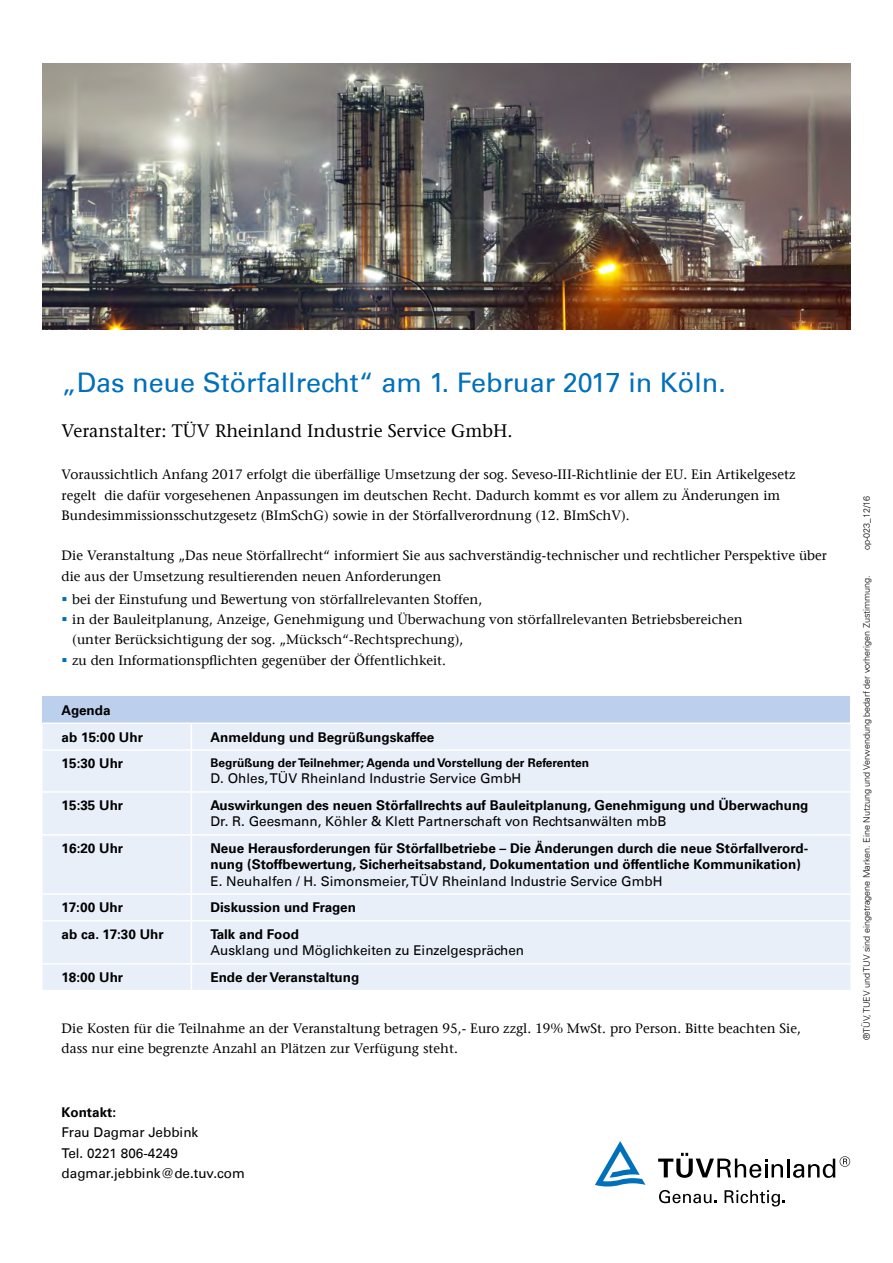
<style>
.page{position:relative;width:893px;height:1263px;background:#fff}
.page>*{position:absolute;margin:0;border:0;box-sizing:border-box;transform-origin:0 0}
.t1{font:27px "Univers 55 Roman";color:#0070ba}
.Zwischentitel{font:18px "Stone Serif";color:#000}
.Fließtext{font:13.5px/20.2px "Stone Serif";color:#000}
.Tabelle_fett{font:700 13.5px/16.2px "Univers LT";color:#000}
.Tabelle{font:13.5px "Univers LT";color:#000}
.Kontakt{font:13.5px "Univers LT";color:#000}
.Überschrift_Fließtex{font:700 13.5px "Univers LT";color:#000}
.Fließtext-2{font:700 13.5px "Univers LT";color:#000}
.Fließtext-3{font:700 12px "Univers LT";color:#000}
.Copyright{font:300 9px "Univers LT";color:#000}
</style>
<div class="page">
<img style="left:43px;top:64px;width:807px;height:266px">
<svg style="left:659px;top:1190px;width:58px;height:13px"></svg>
<svg style="left:725px;top:1190px;width:60px;height:16px"></svg>
<svg style="left:658px;top:1153px;width:125px;height:25px"></svg>
<hr style="left:787px;top:1158px;width:3px;height:19px;background:#000">
<svg style="left:793px;top:1156px;width:57px;height:22px"></svg>
<svg style="left:595px;top:1141px;width:50px;height:45px"></svg>
<div style="left:43px;top:696px;width:807px;height:27px;background:#bcd0ed"></div>
<div style="left:43px;top:724px;width:807px;height:266px;background:#e9eff9"></div>
<hr style="left:43px;top:834px;width:148px;height:2px;background:#fff">
<hr style="left:191px;top:834px;width:659px;height:2px;background:#fff">
<hr style="left:43px;top:893px;width:148px;height:2px;background:#fff">
<hr style="left:191px;top:893px;width:659px;height:2px;background:#fff">
<hr style="left:43px;top:920px;width:148px;height:1px;background:#fff">
<hr style="left:191px;top:920px;width:659px;height:1px;background:#fff">
<hr style="left:43px;top:963px;width:148px;height:1px;background:#fff">
<hr style="left:191px;top:963px;width:659px;height:1px;background:#fff">
<svg style="left:191px;top:724px;width:1px;height:25px"></svg>
<hr style="left:43px;top:749px;width:148px;height:2px;background:#fff">
<hr style="left:191px;top:749px;width:659px;height:2px;background:#fff">
<hr style="left:191px;top:751px;width:1px;height:40px;background:#fff">
<hr style="left:43px;top:791px;width:148px;height:2px;background:#fff">
<hr style="left:191px;top:791px;width:659px;height:2px;background:#fff">
<hr style="left:191px;top:793px;width:1px;height:41px;background:#fff">
<hr style="left:191px;top:836px;width:1px;height:57px;background:#fff">
<svg style="left:191px;top:895px;width:1px;height:25px"></svg>
<hr style="left:191px;top:921px;width:1px;height:42px;background:#fff">
<svg style="left:191px;top:964px;width:1px;height:26px"></svg>
<hr style="left:43px;top:722px;width:148px;height:2px;background:#fff">
<hr style="left:191px;top:722px;width:659px;height:2px;background:#fff">
<p class="t1" style="left:62px;top:367px;width:666px">„Das neue Störfallrecht“ am 1. Februar 2017 in Köln.</p>
<p class="Zwischentitel" style="left:61px;top:420px;width:453px">Veranstalter: TÜV Rheinland Industrie Service GmbH.</p>
<p class="Fließtext" style="left:62px;top:464px;width:735px">Voraussichtlich Anfang 2017 erfolgt die überfällige Umsetzung der sog. Seveso-III-Richtlinie der EU. Ein Artikelgesetz regelt die dafür vorgesehenen Anpassungen im deutschen Recht. Dadurch kommt es vor allem zu Änderungen im<br>Bundesimmissionsschutzgesetz (BImSchG) sowie in der Störfallverordnung (12. BImSchV).</p>
<p class="Fließtext" style="left:62px;top:545px;width:767px">Die Veranstaltung „Das neue Störfallrecht“ informiert Sie aus sachverständig-technischer und rechtlicher Perspektive über die aus der Umsetzung resultierenden neuen Anforderungen</p>
<p class="Fließtext" style="left:72px;top:589px;width:411px">bei der Einstufung und Bewertung von störfallrelevanten Stoffen,</p>
<p class="Fließtext" style="left:72px;top:609px;width:672px">in der Bauleitplanung, Anzeige, Genehmigung und Überwachung von störfallrelevanten Betriebsbereichen (unter Berücksichtigung der sog. „Mücksch“-Rechtsprechung),</p>
<p class="Fließtext" style="left:72px;top:650px;width:375px">zu den Informationspflichten gegenüber der Öffentlichkeit.</p>
<p class="Fließtext-2" style="left:62px;top:702px;width:50px">Agenda</p>
<p class="Tabelle_fett" style="left:62px;top:729px;width:83px">ab 15:00 Uhr</p>
<p class="Tabelle_fett" style="left:210px;top:729px;width:225px">Anmeldung und Begrüßungskaffee</p>
<p class="Tabelle_fett" style="left:62px;top:755px;width:63px">15:30 Uhr</p>
<p class="Fließtext-3" style="left:210px;top:756px;width:380px">Begrüßung der Teilnehmer; Agenda und Vorstellung der Referenten</p>
<p class="Tabelle" style="left:210px;top:771px;width:312px">D. Ohles, TÜV Rheinland Industrie Service GmbH</p>
<p class="Tabelle_fett" style="left:62px;top:797px;width:63px">15:35 Uhr</p>
<p class="Tabelle_fett" style="left:210px;top:797px;width:600px">Auswirkungen des neuen Störfallrechts auf Bauleitplanung, Genehmigung und Überwachung</p>
<p class="Tabelle" style="left:210px;top:814px;width:457px">Dr. R. Geesmann, Köhler &amp; Klett Partnerschaft von Rechtsanwälten mbB</p>
<p class="Tabelle_fett" style="left:62px;top:840px;width:63px">16:20 Uhr</p>
<p class="Tabelle_fett" style="left:210px;top:840px;width:599px">Neue Herausforderungen für Störfallbetriebe – Die Änderungen durch die neue Störfallverord&shy;nung (Stoffbewertung, Sicherheitsabstand, Dokumentation und öffentliche Kommunikation)</p>
<p class="Tabelle" style="left:210px;top:873px;width:453px">E. Neuhalfen / H. Simonsmeier, TÜV Rheinland Industrie Service GmbH</p>
<p class="Tabelle_fett" style="left:62px;top:900px;width:63px">17:00 Uhr</p>
<p class="Tabelle_fett" style="left:210px;top:900px;width:147px">Diskussion und Fragen</p>
<p class="Tabelle_fett" style="left:62px;top:926px;width:104px">ab ca. 17:30 Uhr</p>
<p class="Tabelle_fett" style="left:210px;top:926px;width:90px">Talk and Food</p>
<p class="Tabelle" style="left:210px;top:942px;width:315px">Ausklang und Möglichkeiten zu Einzelgesprächen</p>
<p class="Tabelle_fett" style="left:62px;top:969px;width:63px">18:00 Uhr</p>
<p class="Tabelle_fett" style="left:210px;top:969px;width:150px">Ende der Veranstaltung</p>
<p class="Fließtext" style="left:62px;top:1018px;width:741px">Die Kosten für die Teilnahme an der Veranstaltung betragen 95,- Euro zzgl. 19% MwSt. pro Person. Bitte beachten Sie, dass nur eine begrenzte Anzahl an Plätzen zur Verfügung steht.</p>
<p class="Überschrift_Fließtex" style="left:62px;top:1104px;width:56px">Kontakt:</p>
<p class="Kontakt" style="left:62px;top:1125px;width:138px">Frau Dagmar Jebbink</p>
<p class="Kontakt" style="left:62px;top:1145px;width:118px">Tel. 0221 806-4249</p>
<p class="Kontakt" style="left:62px;top:1165px;width:185px">dagmar.jebbink@de.tuv.com</p>
<p class="Copyright" style="left:861px;top:550px;width:55px;rotate:-90deg">op-023_12/16</p>
<p class="Copyright" style="left:861px;top:1040px;width:466px;rotate:-90deg">®TÜV, TUEV und TUV sind eingetragene Marken. Eine Nutzung und Verwendung bedarf der vorherigen Zustimmung.</p>
</div>
